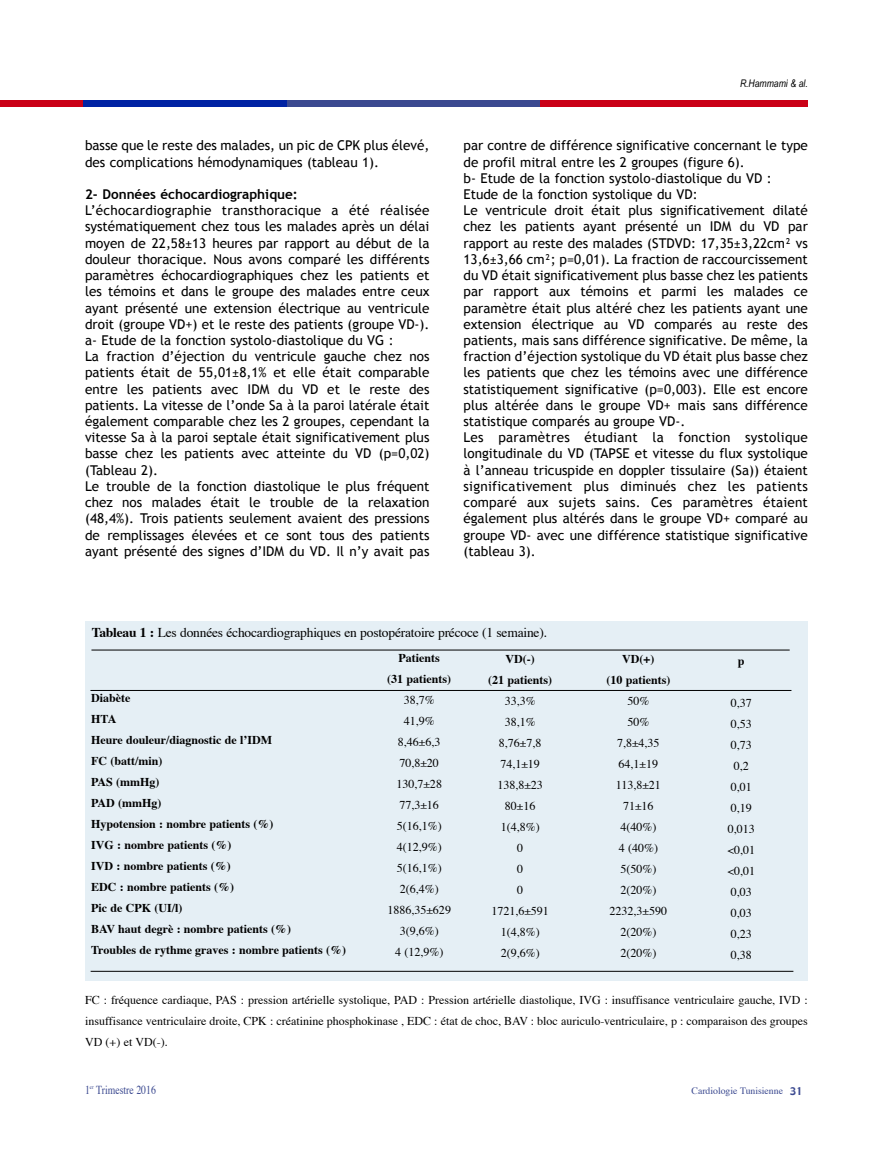
<style>
.page{position:relative;width:893px;height:1149px;background:#fff}
.page>*{position:absolute;margin:0;border:0;box-sizing:border-box;transform-origin:0 0}
.t1{font:13.5px/16.2px "Trebuchet MS";color:#000}
.t2{font:13.5px "Times";letter-spacing:-.015em;color:#000}
.t3{font:700 13.5px "Trebuchet MS";color:#000}
.t4{font:12.15px "Times";color:#3b4990;scale:.8 1}
.t5{font:12px/21px "Times";color:#000;text-align:center}
.t6{font:700 12px/21px "Times";color:#000;text-align:center}
.t7{font:italic 10.5px "Arial Narrow";color:#000}
.t8{font:9.75px "Times";color:#3b4990}
.s1{font-weight:700}
.s2{font-family:"Gadget";font-size:10.5px}
</style>
<div class="page">
<div style="left:85px;top:621px;width:723px;height:359px;background:#e5eff5"></div>
<hr style="left:91px;top:649px;width:699px;height:1px;background:#000">
<hr style="left:90px;top:690px;width:701px;height:1px;background:#000">
<hr style="left:91px;top:970px;width:702px;height:1px;background:#000">
<div style="left:539px;top:100px;width:269px;height:6px;background:#ca0016"></div>
<div style="left:287px;top:100px;width:253px;height:6px;background:#3b4990"></div>
<div style="left:83px;top:100px;width:204px;height:6px;background:#0022a3"></div>
<div style="left:0;top:100px;width:83px;height:6px;background:#ca0016"></div>
<p class="t1" style="left:85px;top:137px;width:346px">basse que le reste des malades, un pic de CPK plus élevé, des complications hémodynamiques (tableau 1).</p>
<p class="t3" style="left:85px;top:186px;width:214px">2- données échocardiographique:</p>
<p class="t1" style="left:85px;top:202px;width:346px">l’échocardiographie transthoracique a été réalisée systématiquement chez tous les malades après un délai moyen de 22,58±13 heures par rapport au début de la douleur thoracique. nous avons comparé les différents paramètres échocardiographiques chez les patients et les témoins et dans le groupe des malades entre ceux ayant présenté une extension électrique au ventricule droit (groupe Vd+) et le reste des patients (groupe Vd-). a- etude de la fonction systolo-diastolique du Vg :<br>la fraction d’éjection du ventricule gauche chez nos patients était de 55,01±8,1% et elle était comparable entre les patients avec idM du Vd et le reste des patients. la vitesse de l’onde sa à la paroi latérale était également comparable chez les 2 groupes, cependant la vitesse sa à la paroi septale était significativement plus basse chez les patients avec atteinte du Vd (p=0,02) (Tableau 2).<br>le trouble de la fonction diastolique le plus fréquent chez nos malades était le trouble de la relaxation (48,4%). Trois patients seulement avaient des pressions de remplissages élevées et ce sont tous des patients ayant présenté des signes d’idM du Vd. il n’y avait pas</p>
<p class="t7" style="left:740px;top:77px;width:69px">R.Hammami &amp; al.</p>
<p class="t1" style="left:463px;top:137px;width:346px">par contre de différence significative concernant le type de profil mitral entre les 2 groupes (figure 6).<br>b- etude de la fonction systolo-diastolique du Vd : etude de la fonction systolique du Vd:<br>le ventricule droit était plus significativement dilaté chez les patients ayant présenté un idM du Vd par rapport au reste des malades (sTdVd: 17,35±3,22cm² vs 13,6±3,66 cm²; p=0,01). la fraction de raccourcissement du Vd était significativement plus basse chez les patients par rapport aux témoins et parmi les malades ce paramètre était plus altéré chez les patients ayant une extension électrique au Vd comparés au reste des patients, mais sans différence significative. de même, la fraction d’éjection systolique du Vd était plus basse chez les patients que chez les témoins avec une différence statistiquement significative (p=0,003). elle est encore plus altérée dans le groupe Vd+ mais sans différence statistique comparés au groupe Vd-.<br>les paramètres étudiant la fonction systolique longitudinale du Vd (TaPse et vitesse du flux systolique à l’anneau tricuspide en doppler tissulaire (sa)) étaient significativement plus diminués chez les patients comparé aux sujets sains. Ces paramètres étaient également plus altérés dans le groupe Vd+ comparé au groupe Vd- avec une différence statistique significative (tableau 3).</p>
<p class="t2" style="left:92px;top:627px;width:457px"><span class="s1">Tableau 1 :</span> Les données échocardiographiques en postopératoire précoce (1 semaine).</p>
<p class="t6" style="left:387px;top:648px;width:65px">Patients<br>(31 patients)</p>
<p class="t5" style="left:387px;top:690px;width:65px">38,7%<br>41,9%<br>8,46±6,3<br>70,8±20<br>130,7±28<br>77,3±16<br>5(16,1%)<br>4(12,9%)<br>5(16,1%)<br>2(6,4%)<br>1886,35±629<br>3(9,6%)<br>4 (12,9%)</p>
<p class="t6" style="left:606px;top:649px;width:65px">VD(+)<br>(10 patients)</p>
<p class="t5" style="left:610px;top:691px;width:59px">50%<br>50%<br>7,8±4,35<br>64,1±19<br>113,8±21<br>71±16<br>4(40%)<br>4 (40%)<br>5(50%)<br>2(20%)<br>2232,3±590<br>2(20%)<br>2(20%)</p>
<p class="t6" style="left:488px;top:649px;width:65px">VD(-)<br>(21 patients)</p>
<p class="t5" style="left:491px;top:691px;width:59px">33,3%<br>38,1%<br>8,76±7,8<br>74,1±19<br>138,8±23<br>80±16<br>1(4,8%)<br>0<br>0<br>0<br>1721,6±591<br>1(4,8%)<br>2(9,6%)</p>
<p class="t6" style="left:738px;top:650px;width:8px">p</p>
<p class="t5" style="left:727px;top:692px;width:29px">0,37<br>0,53<br>0,73<br>0,2<br>0,01<br>0,19<br>0,013 &lt;0,01 &lt;0,01<br>0,03<br>0,03<br>0,23<br>0,38</p>
<p class="t6" style="left:91px;top:688px;width:257px;text-align:left">Diabète<br>HTA<br>Heure douleur/diagnostic de l’IDM<br>FC (batt/min)<br>PAS (mmHg)<br>PAD (mmHg)<br>Hypotension : nombre patients (%)<br>IVG : nombre patients (%)<br>IVD : nombre patients (%)<br>EDC : nombre patients (%)<br>Pic de CPK (UI/l)<br>BAV haut degrè : nombre patients (%)<br>Troubles de rythme graves : nombre patients (%)</p>
<p class="t5" style="left:85px;top:989px;width:724px;text-align:justify">FC : fréquence cardiaque, PAS : pression artérielle systolique, PAD : Pression artérielle diastolique, IVG : insuffisance ventriculaire gauche, IVD : insuffisance ventriculaire droite, CPK : créatinine phosphokinase , EDC : état de choc, BAV : bloc auriculo-ventriculaire, p : comparaison des groupes VD (+) et VD(-).</p>
<p class="t4" style="left:85px;top:1083px;width:90px">1<sup>er</sup> Trimestre 2016</p>
<p class="t8" style="left:691px;top:1086px;width:113px">Cardiologie Tunisienne <span class="s2">31</span></p>
</div>
